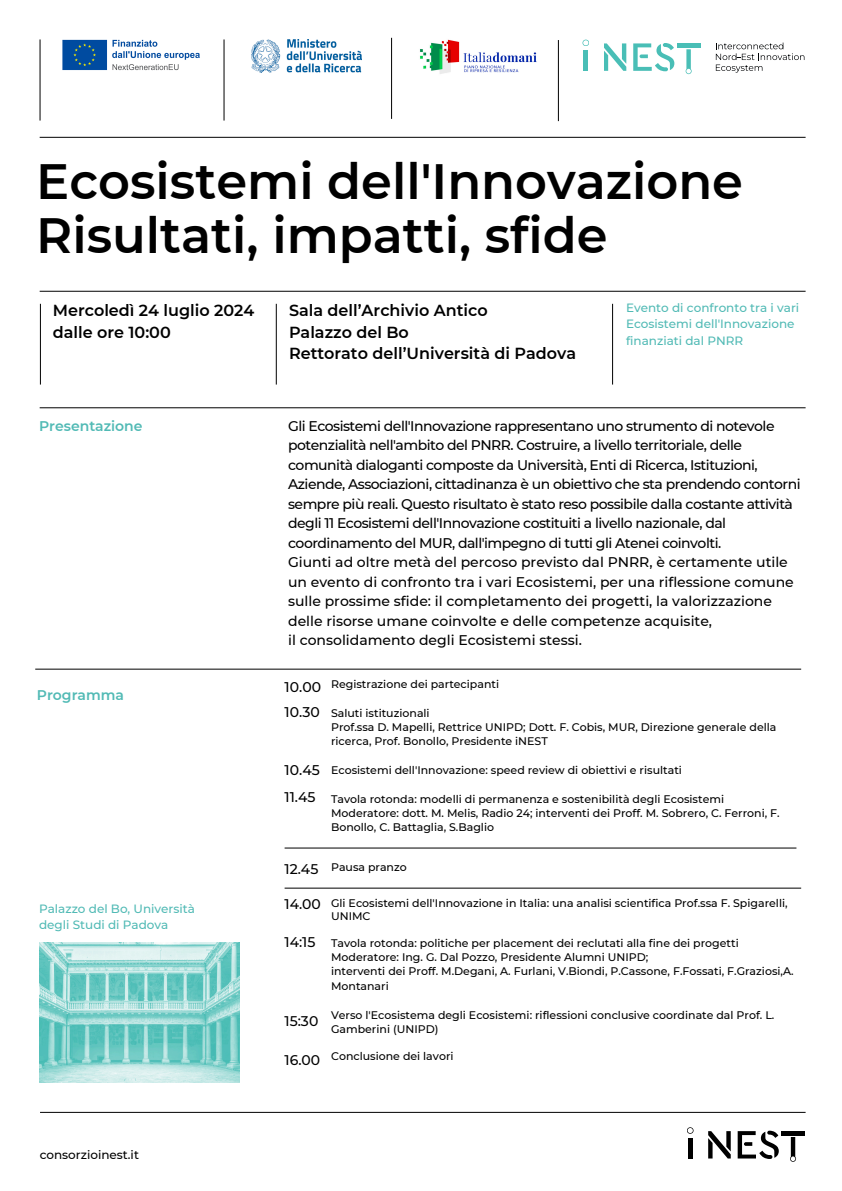
<style>
.page{position:relative;width:842px;height:1191px;background:#fff}
.page>*{position:absolute;margin:0;border:0;box-sizing:border-box;transform-origin:0 0}
.t1{font:600 49.5px/54px "Montserrat";color:#000}
.t2{font:600 16px/21.8px "Montserrat";color:#000}
.t3{font:500 14.1px "Montserrat";color:#000}
.t4{font:500 14px/19.5px "Montserrat";letter-spacing:-.035em;color:#000}
.t5{font:600 14px "Montserrat";color:#51bab5}
.t6{font:500 12px/16.5px "Montserrat";color:#51bab5}
.t7{font:500 12px "Montserrat";color:#000}
.t8{font:500 11px/14.2px "Montserrat";color:#000}
</style>
<div class="page">
<hr style="left:40px;top:137px;width:766px;height:1px;background:#000">
<hr style="left:40px;top:1111px;width:766px;height:1px;background:#000">
<hr style="left:391px;top:38px;width:1px;height:81px;background:#000">
<hr style="left:558px;top:40px;width:1px;height:81px;background:#000">
<hr style="left:224px;top:39px;width:1px;height:81px;background:#000">
<img style="left:62px;top:39px;width:138px;height:32px">
<img style="left:252px;top:39px;width:110px;height:33px">
<img style="left:420px;top:39px;width:117px;height:35px">
<hr style="left:40px;top:39px;width:1px;height:81px;background:#000">
<svg style="left:582px;top:40px;width:7px;height:6px"></svg>
<hr style="left:584px;top:50px;width:4px;height:21px;background:#49beb6">
<svg style="left:604px;top:43px;width:22px;height:28px"></svg>
<svg style="left:633px;top:43px;width:41px;height:28px"></svg>
<hr style="left:677px;top:43px;width:23px;height:4px;background:#49beb6">
<svg style="left:686px;top:49px;width:6px;height:25px"></svg>
<svg style="left:716px;top:43px;width:88px;height:30px"></svg>
<svg style="left:687px;top:1127px;width:7px;height:6px"></svg>
<hr style="left:688px;top:1137px;width:4px;height:21px;background:#000">
<svg style="left:708px;top:1131px;width:23px;height:27px"></svg>
<svg style="left:738px;top:1130px;width:41px;height:28px"></svg>
<svg style="left:782px;top:1131px;width:22px;height:3px"></svg>
<svg style="left:790px;top:1137px;width:6px;height:24px"></svg>
<hr style="left:40px;top:291px;width:766px;height:1px;background:#000">
<hr style="left:276px;top:304px;width:1px;height:80px;background:#000">
<hr style="left:612px;top:304px;width:1px;height:80px;background:#000">
<hr style="left:40px;top:304px;width:1px;height:80px;background:#000">
<img style="left:40px;top:942px;width:199px;height:140px">
<hr style="left:35px;top:668px;width:766px;height:1px;background:#000">
<hr style="left:285px;top:847px;width:511px;height:1px;background:#000">
<hr style="left:285px;top:887px;width:516px;height:1px;background:#000">
<hr style="left:40px;top:407px;width:766px;height:1px;background:#000">
<h1 class="t1" style="left:36px;top:154px;width:708px">Ecosistemi dell'Innovazione<br>Risultati, impatti, sfide</h1>
<h2 class="t2" style="left:53px;top:299px;width:203px">Mercoledì 24 luglio 2024 dalle ore 10:00</h2>
<h2 class="t2" style="left:289px;top:299px;width:289px">Sala dell’Archivio Antico<br>Palazzo del Bo<br>Rettorato dell’Università di Padova</h2>
<p class="t6" style="left:626px;top:299px;width:175px">Evento di confronto tra i vari<br>Ecosistemi dell'Innovazione finanziati dal PNRR</p>
<p class="t5" style="left:39px;top:417px;width:105px">Presentazione</p>
<p class="t4" style="left:288px;top:416px;width:514px">Gli Ecosistemi dell'Innovazione rappresentano uno strumento di notevole potenzialità nell'ambito del PNRR. Costruire, a livello territoriale, delle comunità dialoganti composte da Università, Enti di Ricerca, Istituzioni, Aziende, Associazioni, cittadinanza è un obiettivo che sta prendendo contorni sempre più reali. Questo risultato è stato reso possibile dalla costante attività degli 11 Ecosistemi dell'Innovazione costituiti a livello nazionale, dal coordinamento del MUR, dall'impegno di tutti gli Atenei coinvolti.<br>Giunti ad oltre metà del percoso previsto dal PNRR, è certamente utile un evento di confronto tra i vari Ecosistemi, per una riflessione comune sulle prossime sfide: il completamento dei progetti, la valorizzazione delle risorse umane coinvolte e delle competenze acquisite,<br>il consolidamento degli Ecosistemi stessi.</p>
<p class="t5" style="left:37px;top:686px;width:89px">Programma</p>
<h3 class="t6" style="left:39px;top:899px;width:157px">Palazzo del Bo, Università</h3>
<p class="t6" style="left:39px;top:916px;width:131px">degli Studi di Padova</p>
<h3 class="t7" style="left:40px;top:1147px;width:101px">consorzioinest.it</h3>
<p class="t3" style="left:285px;top:678px;width:38px">10.00</p>
<p class="t3" style="left:285px;top:703px;width:37px">10.30</p>
<h3 class="t3" style="left:285px;top:760px;width:37px">10.45</h3>
<h3 class="t4" style="left:285px;top:787px;width:32px">11.45</h3>
<h3 class="t8" style="left:331px;top:677px;width:170px">Registrazione dei partecipanti</h3>
<h3 class="t8" style="left:331px;top:705px;width:100px">Saluti istituzionali</h3>
<p class="t8" style="left:331px;top:720px;width:447px">Prof.ssa D. Mapelli, Rettrice UNIPD; Dott. F. Cobis, MUR, Direzione generale della ricerca, Prof. Bonollo, Presidente iNEST</p>
<p class="t8" style="left:331px;top:762px;width:352px">Ecosistemi dell'Innovazione: speed review di obiettivi e risultati</p>
<p class="t8" style="left:331px;top:791px;width:395px">Tavola rotonda: modelli di permanenza e sostenibilità degli Ecosistemi</p>
<p class="t8" style="left:331px;top:805px;width:450px">Moderatore: dott. M. Melis, Radio 24; interventi dei Proff. M. Sobrero, C. Ferroni, F.<br>Bonollo, C. Battaglia, S.Baglio</p>
<h3 class="t4" style="left:285px;top:859px;width:35px">12.45</h3>
<h3 class="t4" style="left:285px;top:893px;width:38px">14.00</h3>
<h3 class="t4" style="left:285px;top:932px;width:32px">14:15</h3>
<h3 class="t4" style="left:285px;top:1011px;width:35px">15:30</h3>
<h3 class="t4" style="left:285px;top:1049px;width:37px">16.00</h3>
<p class="t8" style="left:331px;top:859px;width:77px">Pausa pranzo</p>
<p class="t8" style="left:331px;top:895px;width:458px;line-height:13.5px">Gli Ecosistemi dell'Innovazione in Italia: una analisi scientifica Prof.ssa F. Spigarelli,<br>UNIMC</p>
<p class="t8" style="left:331px;top:936px;width:409px">Tavola rotonda: politiche per placement dei reclutati alla fine dei progetti</p>
<p class="t8" style="left:331px;top:949px;width:319px">Moderatore: Ing. G. Dal Pozzo, Presidente Alumni UNIPD;</p>
<p class="t8" style="left:331px;top:963px;width:464px;line-height:15px">interventi dei Proff. M.Degani, A. Furlani, V.Biondi, P.Cassone, F.Fossati, F.Graziosi,A.<br>Montanari</p>
<p class="t8" style="left:331px;top:1008px;width:445px;line-height:13.5px">Verso l'Ecosistema degli Ecosistemi: riflessioni conclusive coordinate dal Prof. L.<br>Gamberini (UNIPD)</p>
<p class="t8" style="left:331px;top:1048px;width:124px">Conclusione dei lavori</p>
</div>
